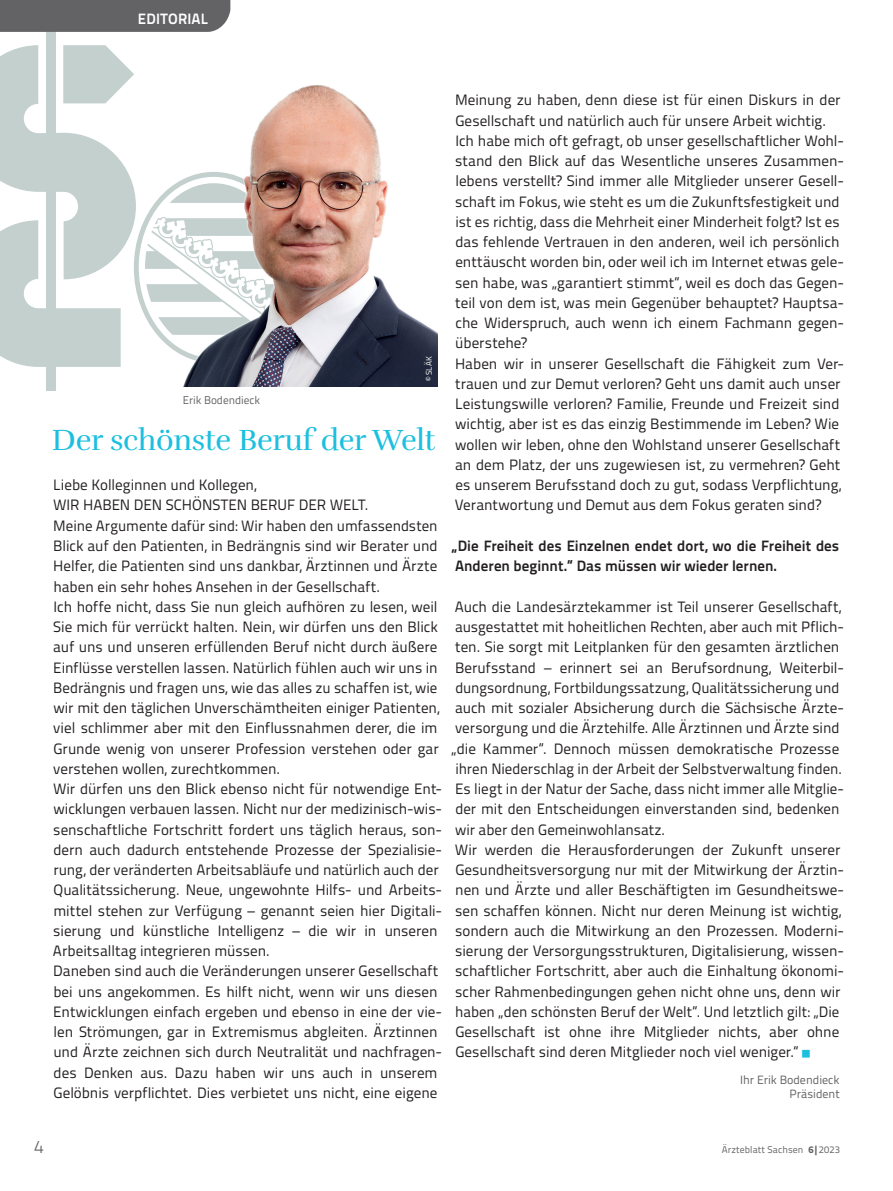
<style>
.page{position:relative;width:893px;height:1191px;background:#fff}
.page>*{position:absolute;margin:0;border:0;box-sizing:border-box;transform-origin:0 0}
.t1{font:30px "Rufina";letter-spacing:-.01em;color:#1cbfdf}
.t2{font:300 18px "Titillium Text";color:#636366}
.t3{font:15px/20.2px "Titillium Text";color:#231f20}
.t4{font:700 15px/20.2px "Titillium Text";color:#231f20}
.t5{font:700 15px "Titillium Text";letter-spacing:.015em;color:#fff}
.t6{font:12px/13.5px "Titillium Text";color:#636366;text-align:right}
.t7{font:11.25px "Titillium Text";color:#636366}
.t8{font:9.75px "Titillium Text";letter-spacing:.01em;color:#636366}
.t9{font:8.25px "Titillium Text";color:#fff}
.s1{font-family:"Source Sans Variable";font-size:9.75px;color:#1cbfdf}
.s2{font-weight:800}
</style>
<div class="page">
<svg style="left:0;top:45px;width:183px;height:322px"></svg>
<div style="left:46px;top:32px;width:9px;height:358px;background:#c3d0ce"></div>
<img style="left:183px;top:85px;width:255px;height:302px">
<div style="left:0;top:0;width:230px;height:32px;background:#636366"></div>
<p class="t5" style="left:138px;top:7px;width:72px">EDITORIAL</p>
<p class="t9" style="left:423px;top:381px;width:26px;rotate:-90deg">© SLÄK</p>
<p class="t7" style="left:183px;top:392px;width:79px">Erik Bodendieck</p>
<h1 class="t1" style="left:52px;top:421px;width:385px">Der schönste Beruf der Welt</h1>
<p class="t3" style="left:53px;top:474px;width:391px">Liebe Kolleginnen und Kollegen,<br>WIR HABEN DEN SCHÖNSTEN BERUF DER WELT.<br>Meine Argumente dafür sind: Wir haben den umfassendsten Blick auf den Patienten, in Bedrängnis sind wir Berater und Helfer, die Patienten sind uns dankbar, Ärztinnen und Ärzte haben ein sehr hohes Ansehen in der Gesellschaft.<br>Ich hoffe nicht, dass Sie nun gleich aufhören zu lesen, weil Sie mich für verrückt halten. Nein, wir dürfen uns den Blick auf uns und unseren erfüllenden Beruf nicht durch äußere Einflüsse verstellen lassen. Natürlich fühlen auch wir uns in Bedrängnis und fragen uns, wie das alles zu schaffen ist, wie wir mit den täglichen Unverschämtheiten einiger Patienten, viel schlimmer aber mit den Einflussnahmen derer, die im Grunde wenig von unserer Profession verstehen oder gar verstehen wollen, zurechtkommen.<br>Wir dürfen uns den Blick ebenso nicht für notwendige Ent&shy;wicklungen verbauen lassen. Nicht nur der medizinisch-wis&shy;senschaftliche Fortschritt fordert uns täglich heraus, son&shy;dern auch dadurch entstehende Prozesse der Spezialisie&shy;rung, der veränderten Arbeitsabläufe und natürlich auch der Qualitätssicherung. Neue, ungewohnte Hilfs- und Arbeits&shy;mittel stehen zur Verfügung – genannt seien hier Digitali&shy;sierung und künstliche Intelligenz – die wir in unseren Arbeitsalltag integrieren müssen.<br>Daneben sind auch die Veränderungen unserer Gesellschaft bei uns angekommen. Es hilft nicht, wenn wir uns diesen Entwicklungen einfach ergeben und ebenso in eine der vie&shy;len Strömungen, gar in Extremismus abgleiten. Ärztinnen und Ärzte zeichnen sich durch Neutralität und nachfragen&shy;des Denken aus. Dazu haben wir uns auch in unserem Gelöbnis verpflichtet. Dies verbietet uns nicht, eine eigene</p>
<p class="t3" style="left:455px;top:89px;width:391px">Meinung zu haben, denn diese ist für einen Diskurs in der Gesellschaft und natürlich auch für unsere Arbeit wichtig.<br>Ich habe mich oft gefragt, ob unser gesellschaftlicher Wohl&shy;stand den Blick auf das Wesentliche unseres Zusammen&shy;lebens verstellt? Sind immer alle Mitglieder unserer Gesell&shy;schaft im Fokus, wie steht es um die Zukunftsfestigkeit und ist es richtig, dass die Mehrheit einer Minderheit folgt? Ist es das fehlende Vertrauen in den anderen, weil ich persönlich enttäuscht worden bin, oder weil ich im Internet etwas gele&shy;sen habe, was „garantiert stimmt“, weil es doch das Gegen&shy;teil von dem ist, was mein Gegenüber behauptet? Hauptsa&shy;che Widerspruch, auch wenn ich einem Fachmann gegen&shy;überstehe?<br>Haben wir in unserer Gesellschaft die Fähigkeit zum Ver&shy;trauen und zur Demut verloren? Geht uns damit auch unser Leistungswille verloren? Familie, Freunde und Freizeit sind wichtig, aber ist es das einzig Bestimmende im Leben? Wie wollen wir leben, ohne den Wohlstand unserer Gesellschaft an dem Platz, der uns zugewiesen ist, zu vermehren? Geht es unserem Berufsstand doch zu gut, sodass Verpflichtung, Verantwortung und Demut aus dem Fokus geraten sind?</p>
<p class="t4" style="left:451px;top:535px;width:389px">„Die Freiheit des Einzelnen endet dort, wo die Freiheit des<br>Anderen beginnt.“ Das müssen wir wieder lernen.</p>
<p class="t3" style="left:451px;top:595px;width:394px">Auch die Landesärztekammer ist Teil unserer Gesellschaft, ausgestattet mit hoheitlichen Rechten, aber auch mit Pflich&shy;ten. Sie sorgt mit Leitplanken für den gesamten ärztlichen Berufsstand – erinnert sei an Berufsordnung, Weiterbil&shy;dungsordnung, Fortbildungssatzung, Qualitätssicherung und auch mit sozialer Absicherung durch die Sächsische Ärzte&shy;versorgung und die Ärztehilfe. Alle Ärztinnen und Ärzte sind „die Kammer“. Dennoch müssen demokratische Prozesse ihren Niederschlag in der Arbeit der Selbstverwaltung finden.<br>Es liegt in der Natur der Sache, dass nicht immer alle Mitglie&shy;der mit den Entscheidungen einverstanden sind, bedenken wir aber den Gemeinwohlansatz.<br>Wir werden die Herausforderungen der Zukunft unserer Gesundheitsversorgung nur mit der Mitwirkung der Ärztin&shy;nen und Ärzte und aller Beschäftigten im Gesundheitswe&shy;sen schaffen können. Nicht nur deren Meinung ist wichtig, sondern auch die Mitwirkung an den Prozessen. Moderni&shy;sierung der Versorgungsstrukturen, Digitalisierung, wissen&shy;schaftlicher Fortschritt, aber auch die Einhaltung ökonomi&shy;scher Rahmenbedingungen gehen nicht ohne uns, denn wir haben „den schönsten Beruf der Welt“. Und letztlich gilt: „Die Gesellschaft ist ohne ihre Mitglieder nichts, aber ohne Gesellschaft sind deren Mitglieder noch viel weniger.“ <span class="s1">■</span></p>
<p class="t6" style="left:740px;top:1072px;width:101px">Ihr Erik Bodendieck<br>Präsident</p>
<p class="t2" style="left:34px;top:1133px;width:11px">4</p>
<p class="t8" style="left:722px;top:1142px;width:119px">Ärzteblatt Sachsen <span class="s2">6|</span>2023</p>
</div>
